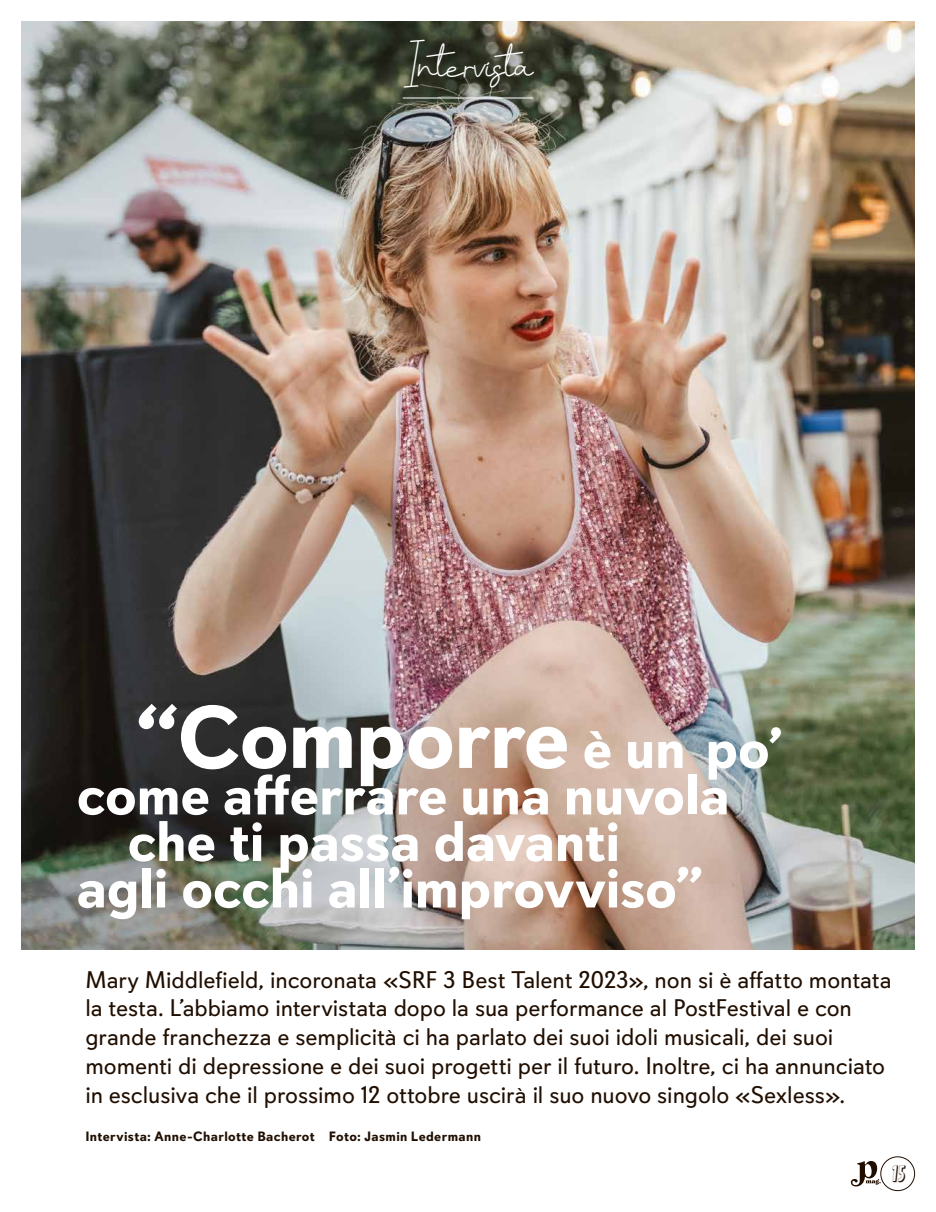
<style>
.page{position:relative;width:936px;height:1212px;background:#fff}
.page>*{position:absolute;margin:0;border:0;box-sizing:border-box;transform-origin:0 0}
.t1{font:700 88.5px "Davis Sans";letter-spacing:-.01em;color:#fff}
.t2{font:700 57px "Davis Sans";letter-spacing:-.005em;color:#fff}
.t3{font:42px "Benalla";color:#fff}
.t4{font:24px/28.7px "Davis Sans";letter-spacing:-.005em;color:#200e00}
.t5{font:19.5px "Latex Shadow";color:#200e00}
.t6{font:700 13.5px "Davis Sans";letter-spacing:.03em;color:#200e00}
.s1{font-size:57px}
</style>
<div class="page">
<img style="left:21px;top:21px;width:893px;height:928px">
<div style="left:880px;top:1157px;width:34px;height:34px;border:1px solid #200e00;border-radius:50%"></div>
<svg style="left:850px;top:1161px;width:30px;height:25px"></svg>
<hr style="left:403px;top:98px;width:130px;height:1px;background:#fff">
<h2 class="t3" style="left:403px;top:40px;width:132px">Intervista</h2>
<h3 class="t1" style="left:136px;top:684px;width:648px">“Comporre <span class="s1">è un po’</span></h3>
<h3 class="t2" style="left:77px;top:761px;width:654px">come afferrare una nuvola</h3>
<h3 class="t2" style="left:127px;top:807px;width:494px">che ti passa davanti</h3>
<h3 class="t2" style="left:77px;top:854px;width:627px">agli occhi all’improvviso”</h3>
<p class="t4" style="left:85px;top:965px;width:807px">Mary Middlefield, incoronata «SRF 3 Best Talent 2023», non si è affatto montata la testa. L’abbiamo intervistata dopo la sua performance al PostFestival e con grande franchezza e semplicità ci ha parlato dei suoi idoli musicali, dei suoi momenti di depressione e dei suoi progetti per il futuro. Inoltre, ci ha annunciato in esclusiva che il prossimo 12 ottobre uscirà il suo nuovo singolo «Sexless».</p>
<p class="t6" style="left:85px;top:1128px;width:397px">Intervista: Anne-Charlotte Bacherot Foto: Jasmin Ledermann</p>
<p class="t5" style="left:891px;top:1161px;width:15px">15</p>
</div>
